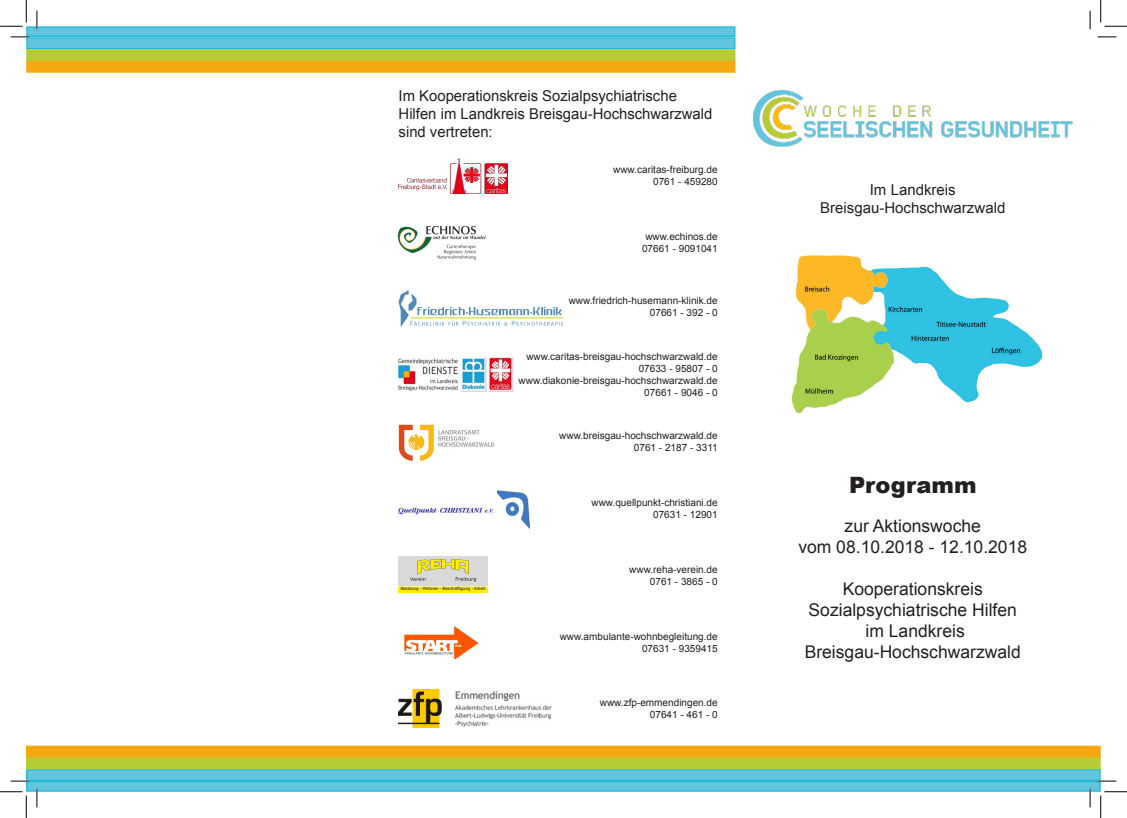
<style>
.page{position:relative;width:1127px;height:818px;background:#fff}
.page>*{position:absolute;margin:0;border:0;box-sizing:border-box;transform-origin:0 0}
.t1{font:900 22.5px "Arial";color:#231f20}
.t2{font:17.5px "Arial";color:#231f20}
.t3{font:15px/18px "Arial";color:#231f20}
.t4{font:10px "Arial";color:#231f20}
.t5{font:4.38px "Arial";color:#231f20}
</style>
<div class="page">
<img style="left:753px;top:90px;width:319px;height:57px">
<div style="left:27px;top:38px;width:707px;height:11px;background:#62c4dd"></div>
<div style="left:26px;top:37px;width:709px;height:12px;border:1px solid #19bbd7"></div>
<div style="left:27px;top:50px;width:707px;height:11px;background:#b5cc34"></div>
<div style="left:26px;top:49px;width:709px;height:12px;border:1px solid #b5cc34"></div>
<div style="left:27px;top:61px;width:707px;height:11px;background:#f5a80f"></div>
<div style="left:26px;top:61px;width:709px;height:12px;border:1px solid #f5a80f"></div>
<div style="left:27px;top:770px;width:1072px;height:10px;background:#62c4dd"></div>
<div style="left:26px;top:769px;width:1074px;height:12px;border:1px solid #19bbd7"></div>
<div style="left:27px;top:758px;width:1072px;height:10px;background:#b5cc34"></div>
<div style="left:26px;top:757px;width:1074px;height:12px;border:1px solid #b5cc34"></div>
<div style="left:27px;top:746px;width:1072px;height:11px;background:#f5a80f"></div>
<div style="left:26px;top:746px;width:1074px;height:12px;border:1px solid #f5a80f"></div>
<img style="left:791px;top:255px;width:251px;height:159px">
<img style="left:398px;top:158px;width:109px;height:36px">
<img style="left:398px;top:357px;width:116px;height:35px">
<img style="left:398px;top:507px;width:96px;height:8px">
<img style="left:497px;top:490px;width:32px;height:38px">
<img style="left:398px;top:557px;width:89px;height:35px">
<img style="left:404px;top:626px;width:75px;height:33px">
<img style="left:398px;top:690px;width:153px;height:38px">
<div style="left:27px;top:782px;width:1072px;height:9px;background:#62c4dd"></div>
<div style="left:26px;top:781px;width:1074px;height:11px;border:1px solid #19bbd7"></div>
<div style="left:27px;top:27px;width:707px;height:9px;background:#62c4dd"></div>
<div style="left:26px;top:26px;width:709px;height:11px;border:1px solid #19bbd7"></div>
<img style="left:397px;top:225px;width:89px;height:35px">
<svg style="left:398px;top:290px;width:165px;height:37px"></svg>
<img style="left:398px;top:424px;width:97px;height:37px">
<svg style="left:11px;top:36px;width:18px;height:2px"></svg>
<svg style="left:1097px;top:36px;width:18px;height:2px"></svg>
<svg style="left:11px;top:780px;width:18px;height:2px"></svg>
<svg style="left:1097px;top:780px;width:18px;height:2px"></svg>
<svg style="left:36px;top:11px;width:2px;height:18px"></svg>
<svg style="left:36px;top:788px;width:2px;height:19px"></svg>
<svg style="left:1089px;top:11px;width:1px;height:18px"></svg>
<svg style="left:1088px;top:788px;width:2px;height:19px"></svg>
<svg style="left:0;top:0;width:27px;height:27px"></svg>
<svg style="left:0;top:791px;width:27px;height:27px"></svg>
<svg style="left:1100px;top:0;width:26px;height:27px"></svg>
<svg style="left:1100px;top:791px;width:26px;height:27px"></svg>
<p class="t3" style="left:398px;top:87px;width:315px">Im Kooperationskreis Sozialpsychiatrische<br>Hilfen im Landkreis Breisgau-Hochschwarzwald sind vertreten:</p>
<p class="t4" style="left:613px;top:163px;width:106px">www.caritas-freiburg.de</p>
<p class="t4" style="left:653px;top:175px;width:66px">0761 - 459280</p>
<p class="t4" style="left:645px;top:230px;width:74px">www.echinos.de</p>
<p class="t4" style="left:642px;top:242px;width:77px">07661 - 9091041</p>
<p class="t4" style="left:568px;top:294px;width:150px">www.friedrich-husemann-klinik.de</p>
<p class="t4" style="left:649px;top:306px;width:69px">07661 - 392 - 0</p>
<p class="t4" style="left:526px;top:350px;width:193px">www.caritas-breisgau-hochschwarzwald.de</p>
<p class="t4" style="left:638px;top:362px;width:80px">07633 - 95807 - 0</p>
<p class="t4" style="left:518px;top:374px;width:200px">www.diakonie-breisgau-hochschwarzwald.de</p>
<p class="t4" style="left:644px;top:386px;width:75px">07661 - 9046 - 0</p>
<p class="t4" style="left:559px;top:429px;width:160px">www.breisgau-hochschwarzwald.de</p>
<p class="t4" style="left:633px;top:441px;width:85px">0761 - 2187 - 3311</p>
<p class="t4" style="left:591px;top:496px;width:128px">www.quellpunkt-christiani.de</p>
<p class="t4" style="left:653px;top:508px;width:66px">07631 - 12901</p>
<p class="t5" style="left:400px;top:586px;width:86px">Beratung - Wohnen - Beschäftigung - Arbeit</p>
<p class="t4" style="left:629px;top:562px;width:90px">www.reha-verein.de</p>
<p class="t4" style="left:649px;top:574px;width:69px">0761 - 3865 - 0</p>
<p class="t4" style="left:559px;top:630px;width:159px">www.ambulante-wohnbegleitung.de</p>
<p class="t4" style="left:642px;top:642px;width:77px">07631 - 9359415</p>
<p class="t4" style="left:599px;top:695px;width:119px">www.zfp-emmendingen.de</p>
<p class="t4" style="left:649px;top:707px;width:69px">07641 - 461 - 0</p>
<p class="t3" style="left:869px;top:181px;width:87px">Im Landkreis</p>
<p class="t3" style="left:820px;top:199px;width:187px">Breisgau-Hochschwarzwald</p>
<p class="t1" style="left:848px;top:468px;width:129px">Programm</p>
<p class="t2" style="left:844px;top:514px;width:138px">zur Aktionswoche</p>
<p class="t2" style="left:798px;top:535px;width:230px">vom 08.10.2018 - 12.10.2018</p>
<p class="t2" style="left:842px;top:577px;width:142px">Kooperationskreis</p>
<p class="t2" style="left:808px;top:598px;width:210px">Sozialpsychiatrische Hilfen</p>
<p class="t2" style="left:865px;top:619px;width:101px">im Landkreis</p>
<p class="t2" style="left:804px;top:640px;width:217px">Breisgau-Hochschwarzwald</p>
</div>
